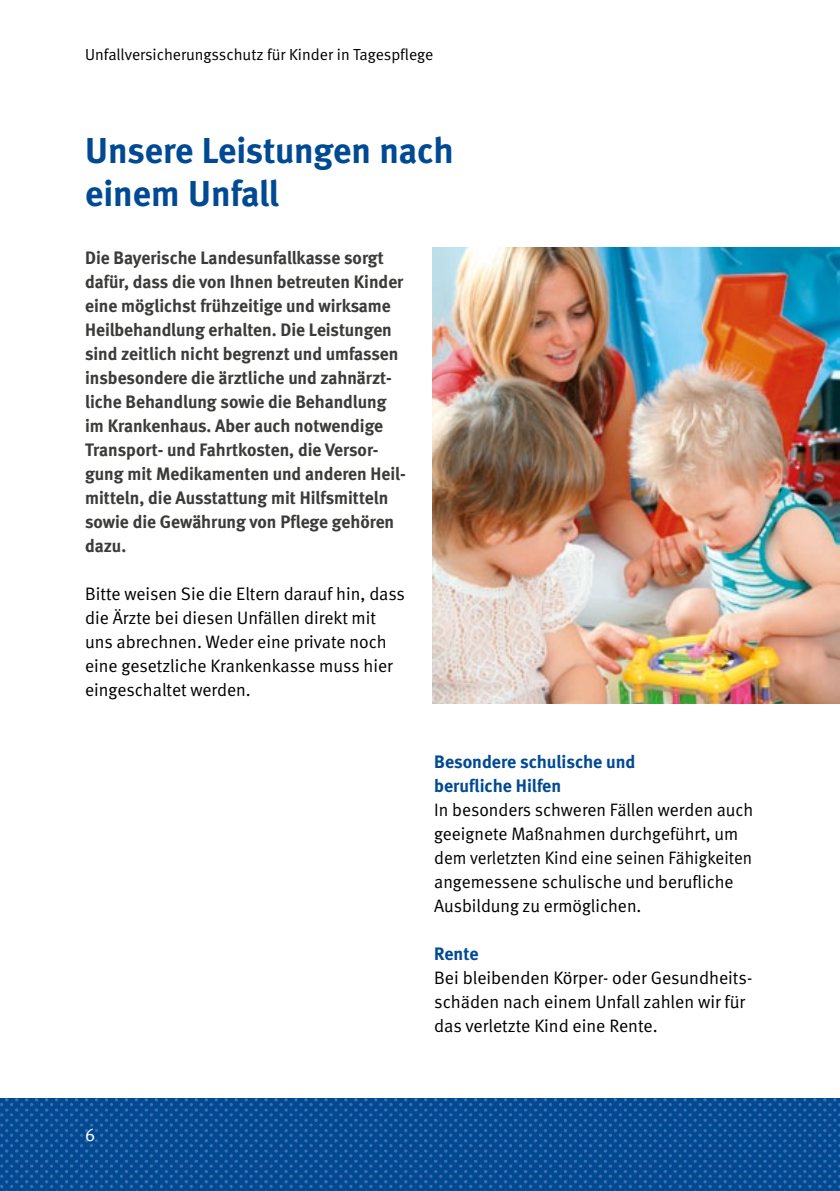
<style>
.page{position:relative;width:840px;height:1191px;background:#fff}
.page>*{position:absolute;margin:0;border:0;box-sizing:border-box;transform-origin:0 0}
.Ueberschrift{font:700 36px/43.2px "DGUV Meta";color:#004a93}
.Grundschrift{font:700 18px/24px "DGUV Meta";color:#3b3b3a}
.Grundschrift-2{font:18px/24px "DGUV Meta";color:#000}
.Grundschrift_bold{font:700 18px/24px "DGUV Meta";color:#004a93}
.t1{font:18px "DGUV Meta";color:#fff}
.t2{font:16px "DGUV Meta";color:#000}
</style>
<div class="page">
<svg style="left:0;top:1098px;width:839px;height:93px;fill:#004a93"></svg>
<img style="left:432px;top:247px;width:407px;height:456px">
<p class="t2" style="left:85px;top:45px;width:349px">Unfallversicherungsschutz für Kinder in Tagespflege</p>
<p class="Ueberschrift" style="left:85px;top:130px;width:370px">Unsere Leistungen nach einem Unfall</p>
<p class="Grundschrift" style="left:85px;top:246px;width:322px">Die Bayerische Landesunfallkasse sorgt dafür, dass die von Ihnen betreuten Kinder eine möglichst frühzeitige und wirksame Heilbehandlung erhalten. Die Leistungen sind zeitlich nicht begrenzt und umfassen insbesondere die ärztliche und zahnärzt&shy;liche Behandlung sowie die Behandlung im Krankenhaus. Aber auch notwendige Transport- und Fahrtkosten, die Versor&shy;gung mit Medikamenten und anderen Heil&shy;mitteln, die Ausstattung mit Hilfsmitteln sowie die Gewährung von Pflege gehören dazu.</p>
<p class="Grundschrift-2" style="left:85px;top:582px;width:321px">Bitte weisen Sie die Eltern darauf hin, dass die Ärzte bei diesen Unfällen direkt mit uns abrechnen. Weder eine private noch eine gesetzliche Krankenkasse muss hier eingeschaltet werden.</p>
<p class="Grundschrift_bold" style="left:434px;top:750px;width:203px">Besondere schulische und berufliche Hilfen</p>
<p class="Grundschrift-2" style="left:434px;top:798px;width:320px">In besonders schweren Fällen werden auch geeignete Maßnahmen durchgeführt, um dem verletzten Kind eine seinen Fähigkeiten angemessene schulische und berufliche Ausbildung zu ermöglichen.</p>
<p class="Grundschrift_bold" style="left:434px;top:942px;width:46px">Rente</p>
<p class="Grundschrift-2" style="left:434px;top:966px;width:319px">Bei bleibenden Körper- oder Gesundheits&shy;schäden nach einem Unfall zahlen wir für das verletzte Kind eine Rente.</p>
<p class="t1" style="left:85px;top:1124px;width:12px">6</p>
</div>
